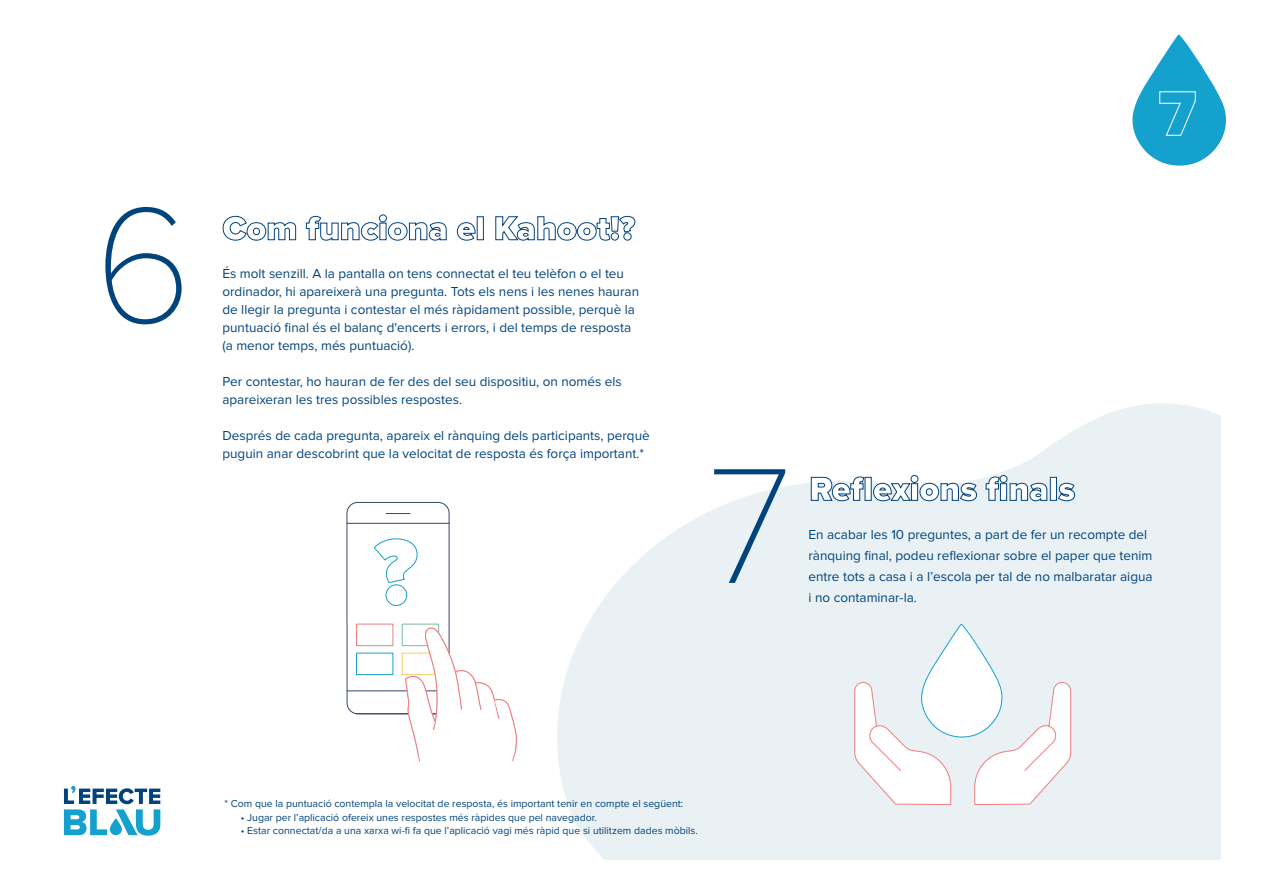
<style>
.page{position:relative;width:1263px;height:893px;background:#fff}
.page>*{position:absolute;margin:0;border:0;box-sizing:border-box;transform-origin:0 0}
.t1{font:100 170.4px "Proxima Nova T";color:#01437c}
.t2{font:900 34.5px "Proxima Nova";color:#fff}
.t3{font:13.5px/18px "Proxima Nova";color:#01437c}
.t4{font:10.5px "Proxima Nova";color:#01437c}
</style>
<div class="page">
<svg style="left:557px;top:403px;width:663px;height:456px;fill:#e9f1f5"></svg>
<svg style="left:64px;top:786px;width:96px;height:50px"></svg>
<svg style="left:1132px;top:34px;width:94px;height:132px"></svg>
<svg style="left:222px;top:216px;width:74px;height:25px"></svg>
<svg style="left:306px;top:214px;width:141px;height:27px"></svg>
<svg style="left:457px;top:222px;width:19px;height:19px"></svg>
<div style="left:477px;top:216px;width:7px;height:24px;border:1px solid #01437c"></div>
<svg style="left:495px;top:216px;width:141px;height:25px"></svg>
<svg style="left:810px;top:475px;width:167px;height:26px"></svg>
<svg style="left:985px;top:475px;width:62px;height:26px;background:#b9cddc"></svg>
<div style="left:1050px;top:477px;width:7px;height:24px;border:1px solid #01437c"></div>
<svg style="left:1057px;top:482px;width:18px;height:19px"></svg>
<svg style="left:346px;top:502px;width:171px;height:260px"></svg>
<svg style="left:854px;top:623px;width:217px;height:182px"></svg>
<h1 class="t1" style="left:94px;top:168px;width:100px">6</h1>
<p class="t3" style="left:222px;top:265px;width:418px">És molt senzill. A la pantalla on tens connectat el teu telèfon o el teu ordinador, hi apareixerà una pregunta. Tots els nens i les nenes hauran de llegir la pregunta i contestar el més ràpidament possible, perquè la puntuació final és el balanç d'encerts i errors, i del temps de resposta (a menor temps, més puntuació).</p>
<p class="t3" style="left:222px;top:373px;width:401px">Per contestar, ho hauran de fer des del seu dispositiu, on només els apareixeran les tres possibles respostes.</p>
<p class="t3" style="left:222px;top:427px;width:429px">Després de cada pregunta, apareix el rànquing dels participants, perquè puguin anar descobrint que la velocitat de resposta és força important.*</p>
<h1 class="t1" style="left:708px;top:428px;width:85px">7</h1>
<h2 class="t2" style="left:809px;top:473px;width:267px">Reflexions finals</h2>
<p class="t3" style="left:808px;top:525px;width:346px;line-height:21px">En acabar les 10 preguntes, a part de fer un recompte del rànquing final, podeu reflexionar sobre el paper que tenim entre tots a casa i a l’escola per tal de no malbaratar aigua i no contaminar-la.</p>
<p class="t4" style="left:224px;top:799px;width:460px">* Com que la puntuació contempla la velocitat de resposta, és important tenir en compte el següent:</p>
<p class="t4" style="left:241px;top:813px;width:357px">• Jugar per l’aplicació ofereix unes respostes més ràpides que pel navegador.</p>
<p class="t4" style="left:241px;top:826px;width:459px">• Estar connectat/da a una xarxa wi-fi fa que l’aplicació vagi més ràpid que si utilitzem dades mòbils.</p>
</div>
